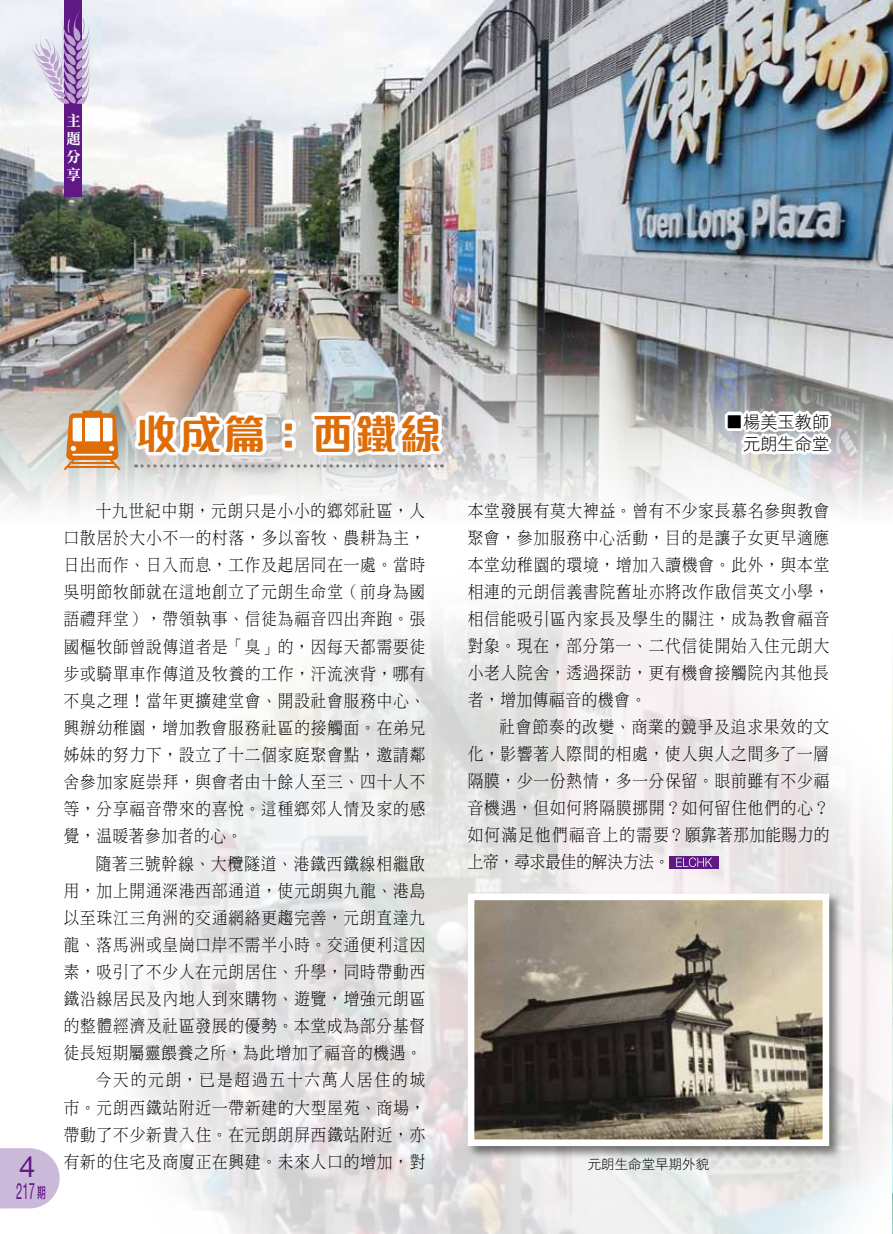
<style>
.page{position:relative;width:893px;height:1234px;background:#fff}
.page>*{position:absolute;margin:0;border:0;box-sizing:border-box;transform-origin:0 0}
.t1{font:700 41.4px "M Finance HK";letter-spacing:.06em;color:#de6c07}
.t2{font:29.25px "Helvetica Neue";color:#601886}
.t3{font:22.5px "Helvetica Neue";color:#601886;scale:.5 1}
.t4{font:17.25px/27.2px "DF Ming HK W3";letter-spacing:.06em;color:#000;text-align:justify;scale:.9 1}
.t5{font:17.25px "DF Hei HK W3";color:#000}
.t6{font:15.15px/18.1px "DF Li Song HK W7";color:#fff;text-align:justify;scale:.95 1}
.t7{font:13.5px "DF Li Hei HK W3";color:#000}
.s1{font-family:"DF Li Hei HK W5";font-size:15px}
</style>
<div class="page">
<img style="left:0;top:607px;width:893px;height:626px">
<img style="left:0;top:0;width:893px;height:510px">
<div style="left:64px;top:0;width:18px;height:197px;background:#601886"></div>
<svg style="left:31px;top:9px;width:58px;height:95px"></svg>
<div style="left:670px;top:855px;width:49px;height:13px;background:#601886"></div>
<svg style="left:676px;top:857px;width:36px;height:9px"></svg>
<div style="left:725px;top:411px;width:19px;height:20px;border:6px solid #fff"></div>
<svg style="left:735px;top:365px;width:101px;height:96px"></svg>
<img style="left:130px;top:251px;width:319px;height:459px">
<div style="left:466px;top:891px;width:378px;height:269px;background:#000;opacity:.5"></div>
<img style="left:476px;top:901px;width:345px;height:236px">
<div style="left:468px;top:893px;width:361px;height:252px;border:7px solid #fff"></div>
<svg style="left:83px;top:410px;width:19px;height:4px"></svg>
<svg style="left:64px;top:413px;width:57px;height:57px"></svg>
<hr style="left:72px;top:461px;width:41px;height:2px;background:#de6c07">
<hr style="left:67px;top:466px;width:50px;height:2px;background:#de6c07">
<hr style="left:82px;top:416px;width:3px;height:26px;background:#de6c07">
<hr style="left:101px;top:416px;width:2px;height:26px;background:#de6c07">
<p class="t6" style="left:66px;top:111px;width:16px">主題分享</p>
<h1 class="t1" style="left:136px;top:412px;width:307px">收成篇：西鐵線</h1>
<h2 class="t2" style="left:19px;top:1148px;width:18px">4</h2>
<h3 class="t3" style="left:16px;top:1177px;width:62px">217 <span class="s1">期</span></h3>
<p class="t4" style="left:64px;top:497px;width:403px;text-indent:32px">十九世紀中期，元朗只是小小的鄉郊社區，人口散居於大小不一的村落，多以畜牧、農耕為主，日出而作、日入而息，工作及起居同在一處。當時吳明節牧師就在這地創立了元朗生命堂（前身為國語禮拜堂），帶領執事、信徒為福音四出奔跑。張國樞牧師曾說傳道者是「臭」的，因每天都需要徒步或騎單車作傳道及牧養的工作，汗流浹背，哪有不臭之理！當年更擴建堂會、開設社會服務中心、興辦幼稚園，增加教會服務社區的接觸面。在弟兄姊妹的努力下，設立了十二個家庭聚會點，邀請鄰舍參加家庭崇拜，與會者由十餘人至三、四十人不等，分享福音帶來的喜悅。這種鄉郊人情及家的感覺，温暖著參加者的心。</p>
<p class="t4" style="left:64px;top:849px;width:403px;text-align:right">隨著三號幹線、大欖隧道、港鐵西鐵線相繼啟<br>用，加上開通深港西部通道，使元朗與九龍、港島以至珠江三角洲的交通網絡更趨完善，元朗直達九龍、落馬洲或皇崗口岸不需半小時。交通便利這因素，吸引了不少人在元朗居住、升學，同時帶動西鐵沿線居民及內地人到來購物、遊覽，增強元朗區的整體經濟及社區發展的優勢。本堂成為部分基督徒長短期屬靈餵養之所，為此增加了福音的機遇。今天的元朗，已是超過五十六萬人居住的城<br>市。元朗西鐵站附近一帶新建的大型屋苑、商場，帶動了不少新貴入住。在元朗朗屏西鐵站附近，亦有新的住宅及商廈正在興建。未來人口的增加，對</p>
<p class="t5" style="left:726px;top:412px;width:105px">■楊美玉教師</p>
<p class="t5" style="left:743px;top:434px;width:88px">元朗生命堂</p>
<p class="t4" style="left:468px;top:497px;width:403px">本堂發展有莫大裨益。曾有不少家長慕名參與教會聚會，參加服務中心活動，目的是讓子女更早適應本堂幼稚園的環境，增加入讀機會。此外，與本堂相連的元朗信義書院舊址亦將改作啟信英文小學，相信能吸引區內家長及學生的關注，成為教會福音對象。現在，部分第一、二代信徒開始入住元朗大小老人院舍，透過探訪，更有機會接觸院內其他長者，增加傳福音的機會。</p>
<p class="t4" style="left:468px;top:713px;width:403px;text-indent:32px">社會節奏的改變、商業的競爭及追求果效的文化，影響著人際間的相處，使人與人之間多了一層隔膜，少一份熱情，多一分保留。眼前雖有不少福音機遇，但如何將隔膜挪開？如何留住他們的心？如何滿足他們福音上的需要？願靠著那加能賜力的上帝，尋求最佳的解決方法。</p>
<p class="t7" style="left:588px;top:1156px;width:123px">元朗生命堂早期外貌</p>
</div>
